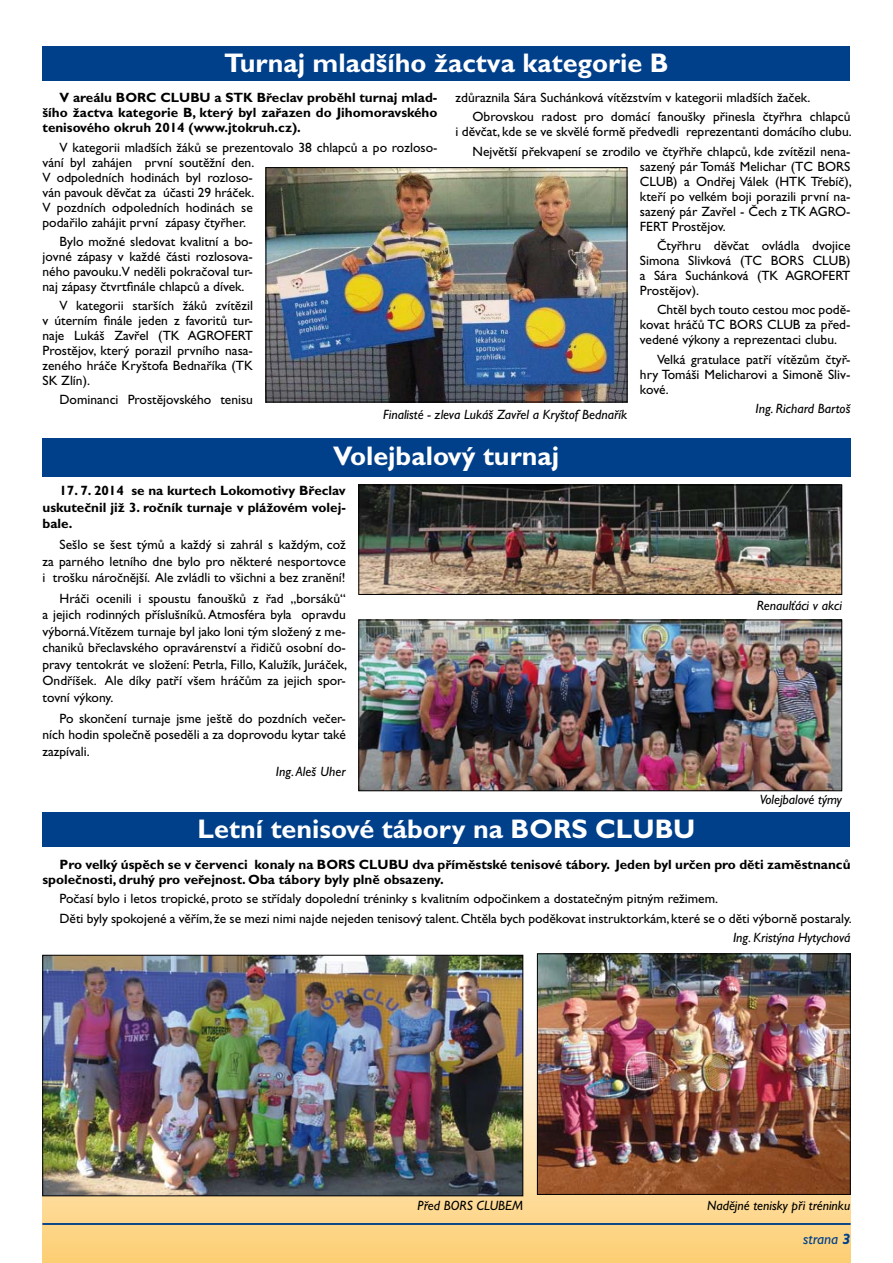
<style>
.page{position:relative;width:893px;height:1263px;background:#fff}
.page>*{position:absolute;margin:0;border:0;box-sizing:border-box;transform-origin:0 0}
.t1{font:700 27px "Gill Sans CE";color:#fff}
.t2{font:italic 15px "Gill Sans CE";color:#003f8a}
.t3{font:13.5px/15px "Gill Sans CE";color:#000;text-align:justify}
.t4{font:700 13.5px/15px "Gill Sans CE";color:#000;text-align:justify}
.t5{font:italic 13.5px "Gill Sans CE";color:#000}
.s1{font-weight:700}
</style>
<div class="page">
<div style="left:43px;top:1009px;width:807px;height:254px;background:linear-gradient(to bottom,#efeff2,#fbce76)"></div>
<div style="left:43px;top:812px;width:807px;height:34px;background:#003f8a"></div>
<hr style="left:43px;top:1223px;width:807px;height:2px;background:#003f8a">
<img style="left:539px;top:956px;width:309px;height:236px">
<div style="left:537px;top:954px;width:313px;height:240px;border:1px solid #000"></div>
<div style="left:43px;top:47px;width:807px;height:34px;background:#003f8a"></div>
<img style="left:268px;top:169px;width:357px;height:231px">
<div style="left:266px;top:167px;width:361px;height:235px;border:1px solid #000"></div>
<img style="left:45px;top:957px;width:476px;height:237px">
<div style="left:43px;top:955px;width:480px;height:241px;border:1px solid #000"></div>
<div style="left:42px;top:438px;width:808px;height:38px;background:#003f8a"></div>
<img style="left:361px;top:487px;width:479px;height:106px">
<div style="left:359px;top:485px;width:483px;height:110px;border:1px solid #000"></div>
<img style="left:361px;top:622px;width:479px;height:167px">
<div style="left:359px;top:620px;width:483px;height:171px;border:1px solid #000"></div>
<h1 class="t1" style="left:224px;top:48px;width:446px">Turnaj mladšího žactva kategorie B</h1>
<p class="t4" style="left:43px;top:90px;width:396px;text-indent:17px">V areálu BORC CLUBU a STK Břeclav proběhl turnaj mlad&shy;šího žactva kategorie B, který byl zařazen do Jihomoravského tenisového okruh 2014 (www.jtokruh.cz).</p>
<p class="t3" style="left:43px;top:139px;width:396px;text-align:left;text-indent:17px">V kategorii mladších žáků se prezentovalo 38 chlapců a po rozloso&shy;vání byl zahájen první soutěžní den.<br>V odpoledních hodinách byl rozloso-<br>ván pavouk děvčat za účasti 29 hráček.<br>V pozdních odpoledních hodinách se<br>podařilo zahájit první zápasy čtyřher.</p>
<p class="t3" style="left:43px;top:234px;width:212px;text-indent:17px">Bylo možné sledovat kvalitní a bo&shy;jovné zápasy v každé části rozlosova&shy;ného pavouku.V neděli pokračoval tur&shy;naj zápasy čtvrtfinále chlapců a dívek.</p>
<p class="t3" style="left:43px;top:298px;width:212px;text-indent:17px">V kategorii starších žáků zvítězil v úterním finále jeden z favoritů tur&shy;naje Lukáš Zavřel (TK AGROFERT Prostějov, který porazil prvního nasa&shy;zeného hráče Kryštofa Bednaříka (TK SK Zlín).</p>
<p class="t3" style="left:60px;top:392px;width:195px">Dominanci Prostějovského tenisu</p>
<p class="t3" style="left:472px;top:88px;width:379px;line-height:19.2px;text-indent:-17px">zdůraznila Sára Suchánková vítězstvím v kategorii mladších žaček.<br>Obrovskou radost pro domácí fanoušky přinesla čtyřhra chlapců</p>
<p class="t3" style="left:455px;top:122px;width:398px;line-height:19.2px;text-align:right">i děvčat, kde se ve skvělé formě předvedli reprezentanti domácího clubu.<br>Největší překvapení se zrodilo ve čtyřhře chlapců, kde zvítězil nena-</p>
<p class="t3" style="left:640px;top:159px;width:213px">sazený pár Tomáš Melichar (TC BORS CLUB) a Ondřej Válek (HTK Třebíč), kteří po velkém boji porazili první na&shy;sazený pár Zavřel - Čech z TK AGRO-FERT Prostějov.</p>
<p class="t3" style="left:640px;top:238px;width:212px;text-indent:17px">Čtyřhru děvčat ovládla dvojice Simona Slivková (TC BORS CLUB) a Sára Suchánková (TK AGROFERT Prostějov).</p>
<p class="t3" style="left:640px;top:302px;width:212px;text-indent:17px">Chtěl bych touto cestou moc podě&shy;kovat hráčů TC BORS CLUB za před&shy;vedené výkony a reprezentaci clubu.</p>
<p class="t3" style="left:640px;top:351px;width:212px;text-indent:17px">Velká gratulace patří vítězům čtyř&shy;hry Tomáši Melicharovi a Simoně Sliv&shy;kové.</p>
<p class="t5" style="left:756px;top:400px;width:96px">Ing. Richard Bartoš</p>
<p class="t5" style="left:383px;top:407px;width:245px">Finalisté - zleva Lukáš Zavřel a Kryštof Bednařík</p>
<h1 class="t1" style="left:333px;top:440px;width:227px">Volejbalový turnaj</h1>
<p class="t4" style="left:43px;top:482px;width:305px;line-height:16.5px;text-indent:17px">17. 7. 2014 se na kurtech Lokomotivy Břeclav uskutečnil již 3. ročník turnaje v plážovém volej&shy;bale.</p>
<p class="t3" style="left:43px;top:536px;width:305px;line-height:16.5px;text-indent:17px">Sešlo se šest týmů a každý si zahrál s každým, což za parného letního dne bylo pro některé nesportovce i trošku náročnější. Ale zvládli to všichni a bez zranění!</p>
<p class="t3" style="left:43px;top:590px;width:306px;line-height:16.5px;text-indent:17px">Hráči ocenili i spoustu fanoušků z řad „borsáků“ a jejich rodinných příslušníků. Atmosféra byla opravdu výborná.Vítězem turnaje byl jako loni tým složený z me&shy;chaniků břeclavského opravárenství a řidičů osobní do&shy;pravy tentokrát ve složení: Petrla, Fillo, Kalužík, Juráček, Ondříšek. Ale díky patří všem hráčům za jejich spor&shy;tovní výkony.</p>
<p class="t3" style="left:43px;top:710px;width:305px;line-height:16.5px;text-indent:17px">Po skončení turnaje jsme ještě do pozdních večer&shy;ních hodin společně poseděli a za doprovodu kytar také zazpívali.</p>
<p class="t5" style="left:276px;top:764px;width:72px">Ing. Aleš Uher</p>
<p class="t5" style="left:757px;top:597px;width:87px">Renaulťáci v akci</p>
<p class="t5" style="left:760px;top:792px;width:84px">Volejbalové týmy</p>
<h1 class="t1" style="left:198px;top:813px;width:499px">Letní tenisové tábory na BORS CLUBU</h1>
<p class="t4" style="left:43px;top:857px;width:809px;text-indent:17px">Pro velký úspěch se v červenci konaly na BORS CLUBU dva příměstské tenisové tábory. Jeden byl určen pro děti zaměstnanců společnosti, druhý pro veřejnost. Oba tábory byly plně obsazeny.</p>
<p class="t3" style="left:60px;top:889px;width:794px;line-height:19.2px">Počasí bylo i letos tropické, proto se střídaly dopolední tréninky s kvalitním odpočinkem a dostatečným pitným režimem.<br>Děti byly spokojené a věřím, že se mezi nimi najde nejeden tenisový talent. Chtěla bych poděkovat instruktorkám, které se o děti výborně postaraly.</p>
<p class="t5" style="left:733px;top:929px;width:119px">Ing. Kristýna Hytychová</p>
<p class="t5" style="left:418px;top:1198px;width:107px">Před BORS CLUBEM</p>
<p class="t5" style="left:707px;top:1198px;width:145px">Nadějné tenisky při tréninku</p>
<p class="t2" style="left:803px;top:1230px;width:49px">strana <span class="s1">3</span></p>
</div>
